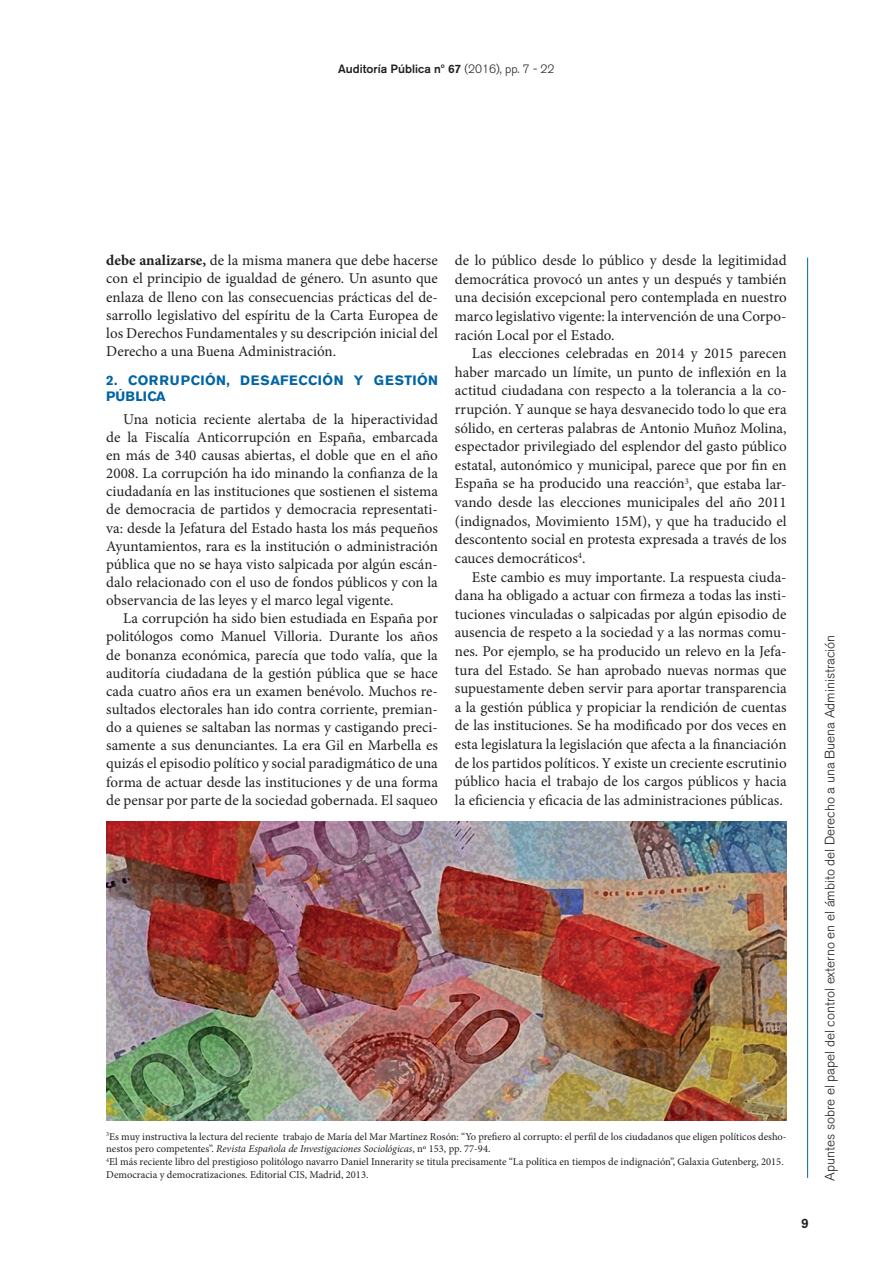
<style>
.page{position:relative;width:893px;height:1263px;background:#fff}
.page>*{position:absolute;margin:0;border:0;box-sizing:border-box;transform-origin:0 0}
.t1{font:15px/18.6px "Minion Pro";color:#231f20;text-align:justify}
.t2{font:300 13.5px "Akzidenz Grotesk BE";color:#231f20}
.t3{font:700 13.5px/16.4px "Akzidenz Grotesk BE";letter-spacing:.03em;color:#0065a4}
.t4{font:500 13.5px "Akzidenz Grotesk BE";color:#231f20}
.t5{font:500 12px "Akzidenz Grotesk BE";color:#231f20}
.t6{font:10.5px/12.6px "Minion Pro";color:#231f20}
.s1{font-weight:300}
.s2{font-weight:700}
.s3{font-style:italic}
</style>
<div class="page">
<hr style="left:807px;top:258px;width:1px;height:920px;background:#0065a4">
<img style="left:106px;top:822px;width:681px;height:298px">
<p class="t5" style="left:338px;top:61px;width:218px">Auditoría Pública nº 67 <span class="s1">(2016), pp. 7 - 22</span></p>
<p class="t1" style="left:106px;top:251px;width:333px;line-height:18.1px"><span class="s2">debe analizarse,</span> de la misma manera que debe hacerse con el principio de igualdad de género. Un asunto que enlaza de lleno con las consecuencias prácticas del de&shy;sarrollo legislativo del espíritu de la Carta Europea de los Derechos Fundamentales y su descripción inicial del Derecho a una Buena Administración.</p>
<p class="t3" style="left:106px;top:372px;width:333px">2. CORRUPCIÓN, DESAFECCIÓN Y GESTIÓN<br>PÚBLICA</p>
<p class="t1" style="left:106px;top:410px;width:333px;line-height:18.1px;text-indent:17px">Una noticia reciente alertaba de la hiperactividad de la Fiscalía Anticorrupción en España, embarcada en más de 340 causas abiertas, el doble que en el año 2008. La corrupción ha ido minando la confianza de la ciudadanía en las instituciones que sostienen el sistema de democracia de partidos y democracia representati&shy;va: desde la Jefatura del Estado hasta los más pequeños Ayuntamientos, rara es la institución o administración pública que no se haya visto salpicada por algún escán&shy;dalo relacionado con el uso de fondos públicos y con la observancia de las leyes y el marco legal vigente.</p>
<p class="t1" style="left:106px;top:609px;width:333px;line-height:18.1px;text-indent:17px">La corrupción ha sido bien estudiada en España por politólogos como Manuel Villoria. Durante los años de bonanza económica, parecía que todo valía, que la auditoría ciudadana de la gestión pública que se hace cada cuatro años era un examen benévolo. Muchos re&shy;sultados electorales han ido contra corriente, premian&shy;do a quienes se saltaban las normas y castigando preci&shy;samente a sus denunciantes. La era Gil en Marbella es quizás el episodio político y social paradigmático de una forma de actuar desde las instituciones y de una forma de pensar por parte de la sociedad gobernada. El saqueo</p>
<p class="t1" style="left:455px;top:251px;width:333px">de lo público desde lo público y desde la legitimidad democrática provocó un antes y un después y también una decisión excepcional pero contemplada en nuestro marco legislativo vigente: la intervención de una Corpo&shy;ración Local por el Estado.</p>
<p class="t1" style="left:455px;top:344px;width:333px;text-indent:17px">Las elecciones celebradas en 2014 y 2015 parecen haber marcado un límite, un punto de inflexión en la actitud ciudadana con respecto a la tolerancia a la co&shy;rrupción. Y aunque se haya desvanecido todo lo que era sólido, en certeras palabras de Antonio Muñoz Molina, espectador privilegiado del esplendor del gasto público estatal, autonómico y municipal, parece que por fin en España se ha producido una reacción<sup>3</sup>, que estaba lar&shy;vando desde las elecciones municipales del año 2011 (indignados, Movimiento 15M), y que ha traducido el descontento social en protesta expresada a través de los cauces democráticos<sup>4</sup>.</p>
<p class="t1" style="left:455px;top:567px;width:333px;text-indent:17px">Este cambio es muy importante. La respuesta ciuda&shy;dana ha obligado a actuar con firmeza a todas las insti&shy;tuciones vinculadas o salpicadas por algún episodio de ausencia de respeto a la sociedad y a las normas comu&shy;nes. Por ejemplo, se ha producido un relevo en la Jefa&shy;tura del Estado. Se han aprobado nuevas normas que supuestamente deben servir para aportar transparencia a la gestión pública y propiciar la rendición de cuentas de las instituciones. Se ha modificado por dos veces en esta legislatura la legislación que afecta a la financiación de los partidos políticos. Y existe un creciente escrutinio público hacia el trabajo de los cargos públicos y hacia la eficiencia y eficacia de las administraciones públicas.</p>
<p class="t6" style="left:106px;top:1130px;width:682px"><sup>3</sup>Es muy instructiva la lectura del reciente trabajo de María del Mar Martínez Rosón: “Yo prefiero al corrupto: el perfil de los ciudadanos que eligen políticos desho&shy;nestos pero competentes”. <span class="s3">Revista Española de Investigaciones Sociológicas</span>, nº 153, pp. 77-94.<br><sup>4</sup>El más reciente libro del prestigioso politólogo navarro Daniel Innerarity se titula precisamente “La política en tiempos de indignación”, Galaxia Gutenberg, 2015.<br>Democracia y democratizaciones. Editorial CIS, Madrid, 2013.</p>
<p class="t4" style="left:801px;top:1215px;width:9px">9</p>
<p class="t2" style="left:822px;top:1181px;width:547px;rotate:-90deg">Apuntes sobre el papel del control externo en el ámbito del Derecho a una Buena Administración</p>
</div>
